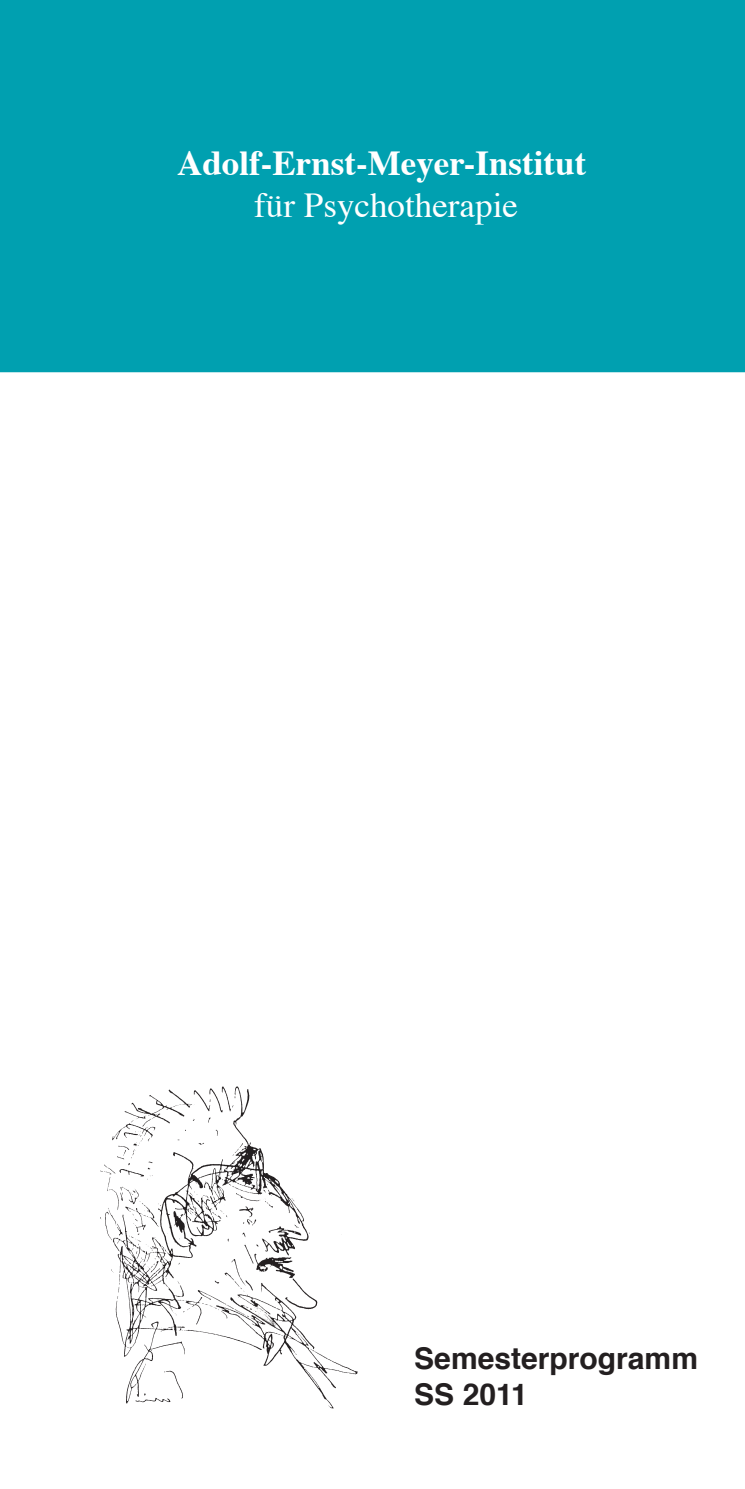
<style>
.page{position:relative;width:745px;height:1489px;background:#fff}
.page>*{position:absolute;margin:0;border:0;box-sizing:border-box;transform-origin:0 0}
.t1{font:700 35px "Times";color:#fff}
.t2{font:35px "Times";color:#fff}
.t3{font:700 30px/36px "Helvetica";color:#231f20}
</style>
<div class="page">
<div style="left:0;top:0;width:744px;height:372px;background:#00a0b0"></div>
<img style="left:100px;top:1086px;width:258px;height:323px">
<p class="t1" style="left:177px;top:129px;width:410px">Adolf-Ernst-Meyer-Institut</p>
<p class="t2" style="left:254px;top:172px;width:265px">für Psychotherapie</p>
<p class="t3" style="left:414px;top:1340px;width:285px">Semesterprogramm<br>SS 2011</p>
</div>
